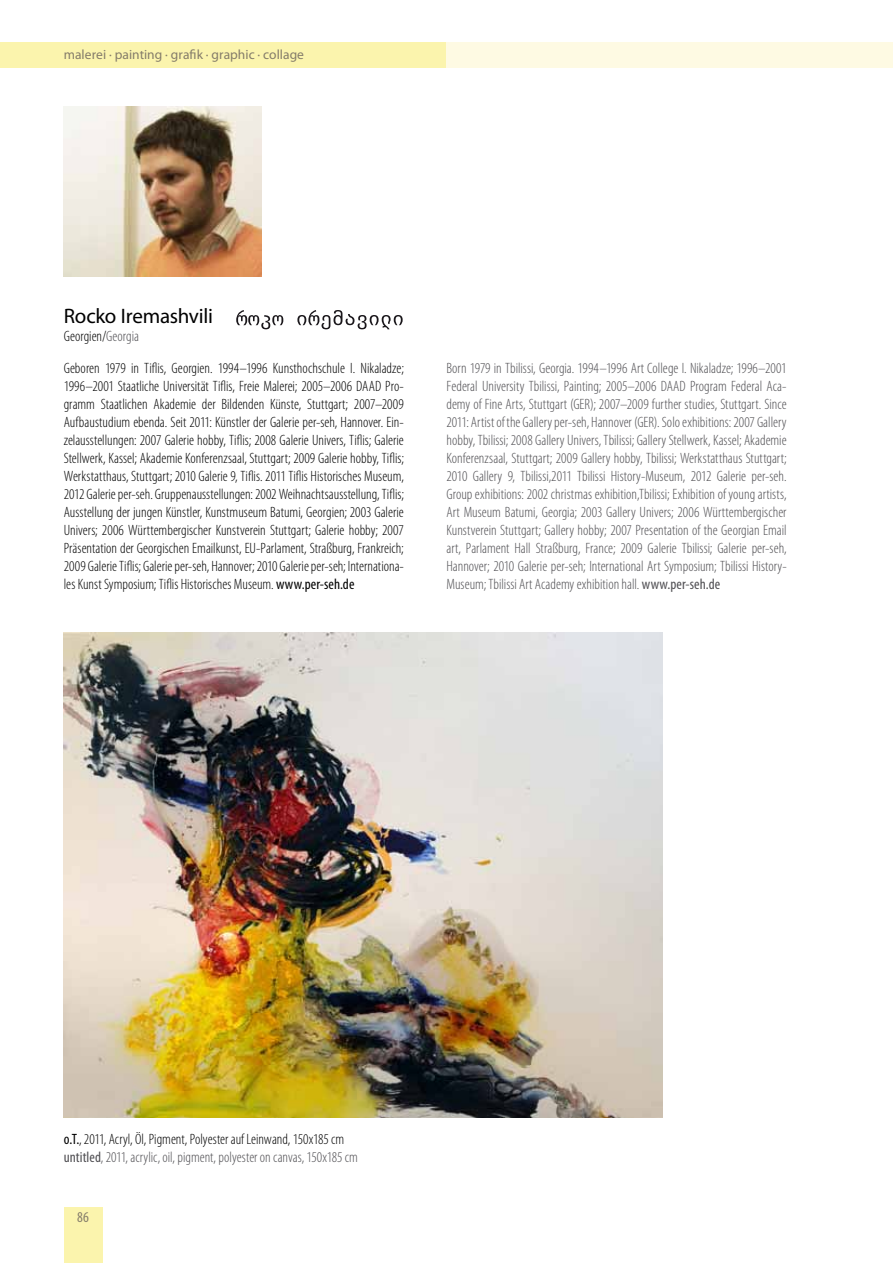
<style>
.page{position:relative;width:893px;height:1263px;background:#fff}
.page>*{position:absolute;margin:0;border:0;box-sizing:border-box;transform-origin:0 0}
.t1{font:21px "Myriad Pro";letter-spacing:-.01em;color:#000}
.t2{font:300 condensed 15px/18px "Myriad Pro";color:#000}
.t3{font:300 condensed 15px/18px "Myriad Pro";color:#504f53;text-align:justify}
.t4{font:condensed 15px "Myriad Pro";color:#847c6a}
.t5{font:13.5px "Myriad Pro";letter-spacing:.005em;color:#847c6a}
.s1{color:#504f53}
.s2{font-weight:400}
.s3{font-weight:400;color:#504f53}
</style>
<div class="page">
<div style="left:0;top:43px;width:446px;height:25px;background:#fbf4ad"></div>
<div style="left:64px;top:1208px;width:38px;height:55px;background:#fbf4ad"></div>
<div style="left:446px;top:43px;width:447px;height:25px;background:#fefae3"></div>
<img style="left:64px;top:633px;width:599px;height:485px">
<img style="left:64px;top:106px;width:198px;height:170px">
<svg style="left:236px;top:310px;width:47px;height:19px"></svg>
<svg style="left:297px;top:310px;width:106px;height:19px"></svg>
<p class="t5" style="left:64px;top:46px;width:242px">malerei · painting · grafik · graphic · collage</p>
<h1 class="t1" style="left:64px;top:303px;width:151px">Rocko Iremashvili</h1>
<p class="t2" style="left:64px;top:321px;width:342px;line-height:31.5px">Georgien/<span class="s1">Georgia<br></span>Geboren 1979 in Tiflis, Georgien. 1994–1996 Kunsthochschule I. Nikaladze;</p>
<p class="t2" style="left:64px;top:377px;width:342px;text-align:justify">1996–2001 Staatliche Universität Tiflis, Freie Malerei; 2005–2006 DAAD Pro&shy;gramm Staatlichen Akademie der Bildenden Künste, Stuttgart; 2007–2009<br>Aufbaustudium ebenda. Seit 2011: Künstler der Galerie per-seh, Hannover. Ein&shy;zelausstellungen: 2007 Galerie hobby, Tiflis; 2008 Galerie Univers, Tiflis; Galerie Stellwerk, Kassel; Akademie Konferenzsaal, Stuttgart; 2009 Galerie hobby, Tiflis; Werkstatthaus, Stuttgart; 2010 Galerie 9, Tiflis. 2011 Tiflis Historisches Museum, 2012 Galerie per-seh. Gruppenausstellungen: 2002 Weihnachtsausstellung, Tiflis; Ausstellung der jungen Künstler, Kunstmuseum Batumi, Georgien; 2003 Galerie Univers; 2006 Württembergischer Kunstverein Stuttgart; Galerie hobby; 2007<br>Präsentation der Georgischen Emailkunst, EU-Parlament, Straßburg, Frankreich; 2009 Galerie Tiflis; Galerie per-seh, Hannover; 2010 Galerie per-seh; Internationa&shy;les Kunst Symposium; Tiflis Historisches Museum. <span class="s2">www.per-seh.de</span></p>
<p class="t3" style="left:446px;top:359px;width:342px">Born 1979 in Tbilissi, Georgia. 1994–1996 Art College I. Nikaladze; 1996–2001<br>Federal University Tbilissi, Painting; 2005–2006 DAAD Program Federal Aca&shy;demy of Fine Arts, Stuttgart (GER); 2007–2009 further studies, Stuttgart. Since 2011: Artist of the Gallery per-seh, Hannover (GER). Solo exhibitions: 2007 Gallery hobby, Tbilissi; 2008 Gallery Univers, Tbilissi; Gallery Stellwerk, Kassel; Akademie Konferenzsaal, Stuttgart; 2009 Gallery hobby, Tbilissi; Werkstatthaus Stuttgart; 2010 Gallery 9, Tbilissi,2011 Tbilissi History-Museum, 2012 Galerie per-seh.<br>Group exhibitions: 2002 christmas exhibition,Tbilissi; Exhibition of young artists, Art Museum Batumi, Georgia; 2003 Gallery Univers; 2006 Württembergischer Kunstverein Stuttgart; Gallery hobby; 2007 Presentation of the Georgian Email art, Parlament Hall Straßburg, France; 2009 Galerie Tbilissi; Galerie per-seh, Hannover; 2010 Galerie per-seh; International Art Symposium; Tbilissi History-Museum; Tbilissi Art Academy exhibition hall. <span class="s2">www.per-seh.de</span></p>
<p class="t2" style="left:64px;top:1130px;width:296px"><span class="s2">o.T.</span>, 2011, Acryl, Öl, Pigment, Polyester auf Leinwand, 150x185 cm <span class="s3">untitled</span><span class="s1">, 2011, acrylic, oil, pigment, polyester on canvas, 150x185 cm</span></p>
<p class="t4" style="left:77px;top:1208px;width:13px">86</p>
</div>
